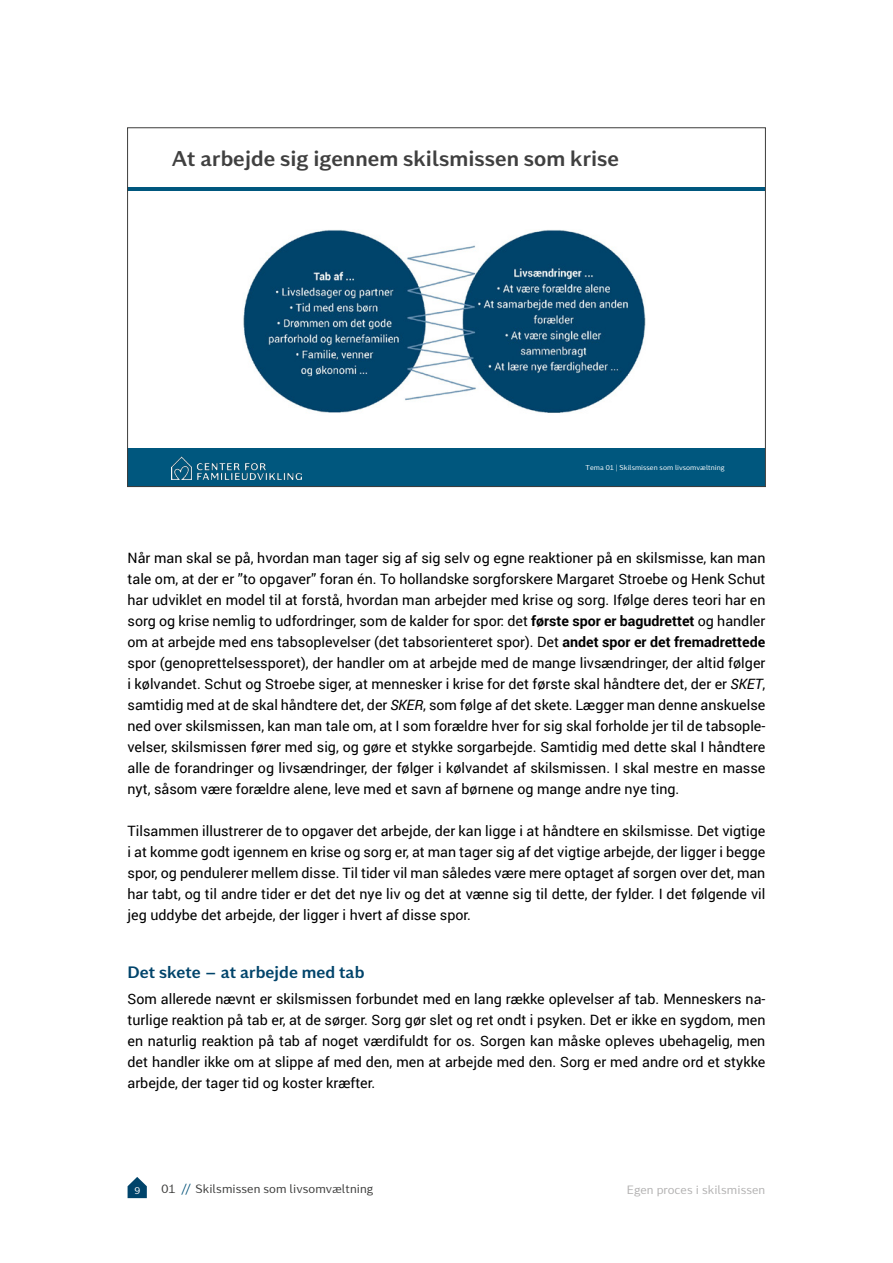
<style>
.page{position:relative;width:893px;height:1263px;background:#fff}
.page>*{position:absolute;margin:0;border:0;box-sizing:border-box;transform-origin:0 0}
.t1{font:700 21.3px "Kontrapunkt Miki";color:#404040}
.t2{font:700 16.5px "Kontrapunkt Miki";color:#00446b}
.t3{font:14.25px/21px "Roboto";color:#000;text-align:justify}
.t4{font:12px "Kontrapunkt Miki";color:#3c3c3b}
.t5{font:12px "Kontrapunkt Miki";color:#b3b2b2}
.t6{font:9.75px "Kontrapunkt Miki";color:#fff}
.t7{font:7.05px "Kontrapunkt Miki";color:#fff}
.s1{font-weight:700}
.s2{font-style:italic}
.s3{color:#005178}
</style>
<div class="page">
<svg style="left:128px;top:1177px;width:19px;height:21px"></svg>
<div style="left:128px;top:448px;width:637px;height:39px;background:#00577e"></div>
<hr style="left:128px;top:187px;width:637px;height:4px;background:#00577e">
<img style="left:172px;top:456px;width:130px;height:24px">
<img style="left:243px;top:230px;width:403px;height:183px">
<h1 class="t1" style="left:172px;top:145px;width:449px">At arbejde sig igennem skilsmissen som krise</h1>
<p class="t7" style="left:585px;top:464px;width:141px">Tema 01 | Skilsmissen som livsomvæltning</p>
<p class="t3" style="left:128px;top:547px;width:639px">Når man skal se på, hvordan man tager sig af sig selv og egne reaktioner på en skilsmisse, kan man tale om, at der er ”to opgaver” foran én. To hollandske sorgforskere Margaret Stroebe og Henk Schut har udviklet en model til at forstå, hvordan man arbejder med krise og sorg. Ifølge deres teori har en sorg og krise nemlig to udfordringer, som de kalder for spor: det <span class="s1">første spor er bagudrettet</span> og handler om at arbejde med ens tabsoplevelser (det tabsorienteret spor). Det <span class="s1">andet spor er det fremadrettede </span>spor (genoprettelsessporet), der handler om at arbejde med de mange livsændringer, der altid følger i kølvandet. Schut og Stroebe siger, at mennesker i krise for det første skal håndtere det, der er <span class="s2">SKET</span>, samtidig med at de skal håndtere det, der <span class="s2">SKER</span>, som følge af det skete. Lægger man denne anskuelse ned over skilsmissen, kan man tale om, at I som forældre hver for sig skal forholde jer til de tabsople&shy;velser, skilsmissen fører med sig, og gøre et stykke sorgarbejde. Samtidig med dette skal I håndtere alle de forandringer og livsændringer, der følger i kølvandet af skilsmissen. I skal mestre en masse nyt, såsom være forældre alene, leve med et savn af børnene og mange andre nye ting.</p>
<p class="t3" style="left:128px;top:820px;width:639px">Tilsammen illustrerer de to opgaver det arbejde, der kan ligge i at håndtere en skilsmisse. Det vigtige i at komme godt igennem en krise og sorg er, at man tager sig af det vigtige arbejde, der ligger i begge spor, og pendulerer mellem disse. Til tider vil man således være mere optaget af sorgen over det, man har tabt, og til andre tider er det det nye liv og det at vænne sig til dette, der fylder. I det følgende vil jeg uddybe det arbejde, der ligger i hvert af disse spor.</p>
<p class="t2" style="left:128px;top:962px;width:238px">Det skete – at arbejde med tab</p>
<p class="t3" style="left:128px;top:988px;width:639px">Som allerede nævnt er skilsmissen forbundet med en lang række oplevelser af tab. Menneskers na&shy;turlige reaktion på tab er, at de sørger. Sorg gør slet og ret ondt i psyken. Det er ikke en sygdom, men en naturlig reaktion på tab af noget værdifuldt for os. Sorgen kan måske opleves ubehagelig, men det handler ikke om at slippe af med den, men at arbejde med den. Sorg er med andre ord et stykke arbejde, der tager tid og koster kræfter.</p>
<p class="t6" style="left:134px;top:1185px;width:7px">9</p>
<p class="t4" style="left:162px;top:1182px;width:213px">01 <span class="s3">//</span> Skilsmissen som livsomvæltning</p>
<p class="t5" style="left:627px;top:1183px;width:140px">Egen proces i skilsmissen</p>
</div>
